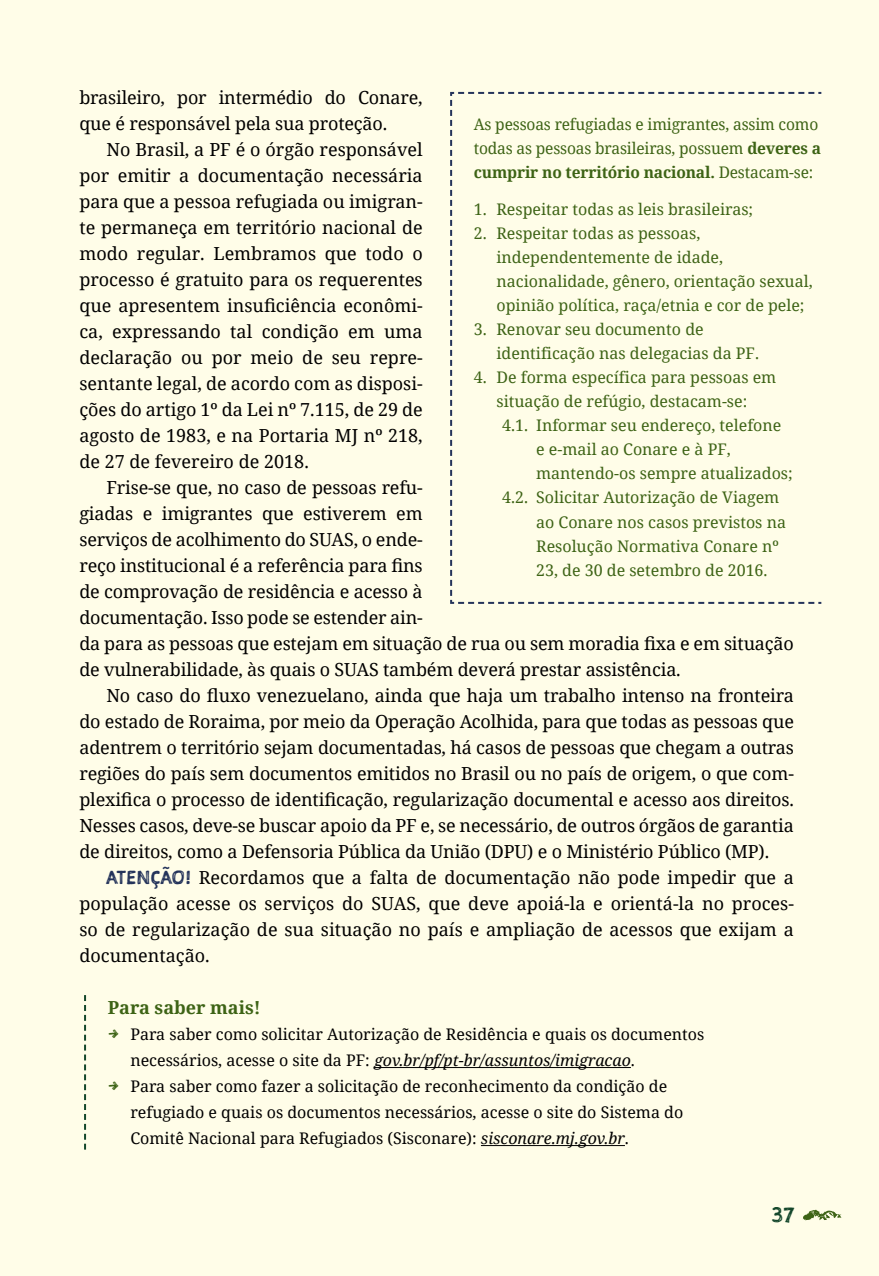
<style>
.page{position:relative;width:879px;height:1276px;background:#fffde8}
.page>*{position:absolute;margin:0;border:0;box-sizing:border-box;transform-origin:0 0}
.t1{font:20px "Sketchnote Square";color:#14472b}
.t2{font:18px/26px "Noto Serif";letter-spacing:-.01em;color:#000;text-align:justify}
.t3{font:700 18px "Noto Serif";color:#3d6315}
.t4{font:16px/24px "Noto Serif";color:#3d6315}
.t5{font:16px/26px "Noto Serif";color:#000}
.s1{font-family:"Sketchnote Square";color:#24335a}
.s2{font-family:"Sketchnote Square";color:#3d6315}
.s3{font-style:italic}
.s4{font-weight:700}
</style>
<div class="page">
<svg style="left:84px;top:995px;width:2px;height:154px"></svg>
<hr style="left:374px;top:1067px;width:257px;height:1px;background:#000">
<hr style="left:481px;top:1145px;width:144px;height:1px;background:#000">
<svg style="left:450px;top:91px;width:372px;height:513px"></svg>
<svg style="left:803px;top:1209px;width:38px;height:12px"></svg>
<p class="t2" style="left:79px;top:84px;width:345px">brasileiro, por intermédio do Conare, que é responsável pela sua proteção.</p>
<p class="t2" style="left:79px;top:136px;width:345px;text-indent:27px">No Brasil, a PF é o órgão responsável por emitir a documentação necessária para que a pessoa refugiada ou imigran&shy;te permaneça em território nacional de modo regular. Lembramos que todo o processo é gratuito para os requerentes que apresentem insuficiência econômi&shy;ca, expressando tal condição em uma declaração ou por meio de seu repre&shy;sentante legal, de acordo com as disposi&shy;ções do artigo 1º da Lei nº 7.115, de 29 de agosto de 1983, e na Portaria MJ nº 218, de 27 de fevereiro de 2018.</p>
<p class="t2" style="left:79px;top:474px;width:716px;text-align:left;text-indent:27px">Frise-se que, no caso de pessoas refu-<br>giadas e imigrantes que estiverem em<br>serviços de acolhimento do SUAS, o ende-<br>reço institucional é a referência para fins<br>de comprovação de residência e acesso à<br>documentação. Isso pode se estender ain-<br>da para as pessoas que estejam em situação de rua ou sem moradia fixa e em situação de vulnerabilidade, às quais o SUAS também deverá prestar assistência.</p>
<p class="t2" style="left:79px;top:682px;width:716px;text-indent:27px">No caso do fluxo venezuelano, ainda que haja um trabalho intenso na fronteira do estado de Roraima, por meio da Operação Acolhida, para que todas as pessoas que adentrem o território sejam documentadas, há casos de pessoas que chegam a outras regiões do país sem documentos emitidos no Brasil ou no país de origem, o que com&shy;plexifica o processo de identificação, regularização documental e acesso aos direitos.<br>Nesses casos, deve-se buscar apoio da PF e, se necessário, de outros órgãos de garantia de direitos, como a Defensoria Pública da União (DPU) e o Ministério Público (MP).</p>
<p class="t2" style="left:79px;top:864px;width:716px;text-indent:27px"><span class="s1">ATENÇÃO!</span> Recordamos que a falta de documentação não pode impedir que a população acesse os serviços do SUAS, que deve apoiá-la e orientá-la no proces&shy;so de regularização de sua situação no país e ampliação de acessos que exijam a documentação.</p>
<p class="t3" style="left:108px;top:995px;width:154px">Para saber mais!</p>
<p class="t5" style="left:130px;top:1021px;width:575px;text-indent:-23px"><span class="s2">→</span> Para saber como solicitar Autorização de Residência e quais os documentos necessários, acesse o site da PF: <span class="s3">gov.br/pf/pt-br/assuntos/imigracao</span>.</p>
<p class="t5" style="left:130px;top:1073px;width:554px;text-indent:-23px"><span class="s2">→</span> Para saber como fazer a solicitação de reconhecimento da condição de refugiado e quais os documentos necessários, acesse o site do Sistema do<br>Comitê Nacional para Refugiados (Sisconare): <span class="s3">sisconare.mj.gov.br</span>.</p>
<p class="t4" style="left:474px;top:112px;width:349px">As pessoas refugiadas e imigrantes, assim como todas as pessoas brasileiras, possuem <span class="s4">deveres a cumprir no território nacional.</span> Destacam-se:</p>
<p class="t4" style="left:474px;top:197px;width:281px">1. Respeitar todas as leis brasileiras;</p>
<p class="t4" style="left:496px;top:221px;width:318px;text-indent:-23px">2. Respeitar todas as pessoas, independentemente de idade, nacionalidade, gênero, orientação sexual, opinião política, raça/etnia e cor de pele;</p>
<p class="t4" style="left:496px;top:317px;width:264px;text-indent:-23px">3. Renovar seu documento de identificação nas delegacias da PF.</p>
<p class="t4" style="left:474px;top:365px;width:304px">4. De forma específica para pessoas em</p>
<p class="t4" style="left:496px;top:389px;width:252px">situação de refúgio, destacam-se:</p>
<p class="t4" style="left:502px;top:413px;width:281px">4.1. Informar seu endereço, telefone</p>
<p class="t4" style="left:536px;top:437px;width:196px">e e-mail ao Conare e à PF,</p>
<p class="t4" style="left:536px;top:461px;width:258px">mantendo-os sempre atualizados;</p>
<p class="t4" style="left:502px;top:485px;width:279px">4.2. Solicitar Autorização de Viagem</p>
<p class="t4" style="left:536px;top:509px;width:251px">ao Conare nos casos previstos na</p>
<p class="t4" style="left:536px;top:533px;width:244px">Resolução Normativa Conare nº</p>
<p class="t4" style="left:536px;top:557px;width:233px">23, de 30 de setembro de 2016.</p>
<p class="t1" style="left:772px;top:1201px;width:24px">37</p>
</div>
